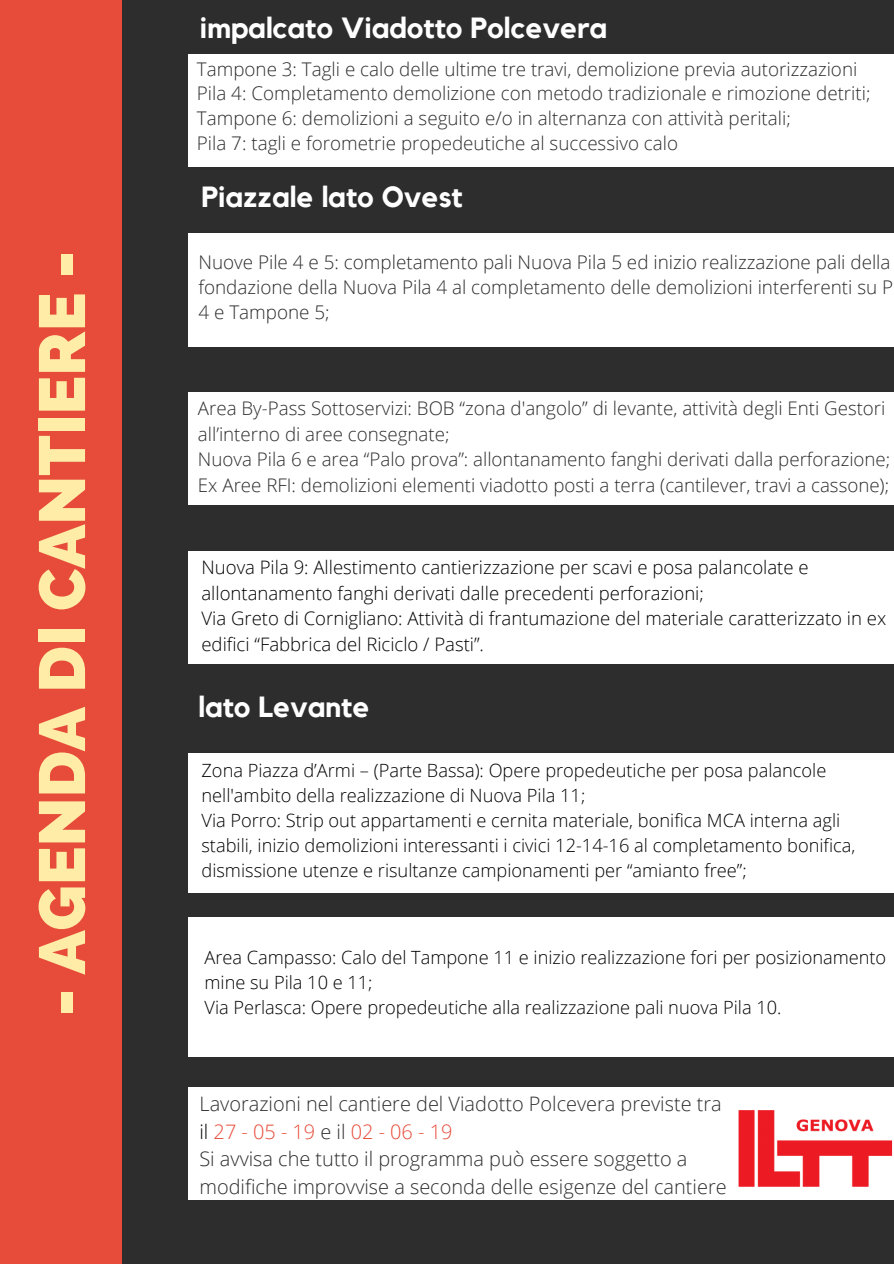
<style>
.page{position:relative;width:894px;height:1264px;background:#fff}
.page>*{position:absolute;margin:0;border:0;box-sizing:border-box;transform-origin:0 0}
.t1{font:800 64.95px "Raleway";color:#feeca7}
.t2{font:700 29.1px "Kollektif";color:#fff}
.t3{font:300 19.95px/27.9px "Open Sans";color:#2d2d2d}
.t4{font:300 18.9px/25px "Open Sans";color:#2d2d2d}
.t5{font:300 18.75px/24.6px "Open Sans";color:#2d2d2d}
.t6{font:300 18.6px/25.3px "Open Sans";color:#000}
.t7{font:300 18.3px/24.9px "Open Sans";color:#000}
.t8{font:300 18.15px/24.9px "Open Sans";color:#000}
.s1{color:#000}
.s2{color:#e74c3a}
</style>
<div class="page">
<div style="left:0;top:0;width:893px;height:1263px;background:#2d2d2d"></div>
<div style="left:189px;top:54px;width:704px;height:113px;background:#fff"></div>
<div style="left:189px;top:234px;width:704px;height:112px;background:#fff"></div>
<div style="left:189px;top:392px;width:704px;height:113px;background:#fff"></div>
<div style="left:189px;top:551px;width:704px;height:113px;background:#fff"></div>
<div style="left:188px;top:753px;width:705px;height:139px;background:#fff"></div>
<div style="left:189px;top:1087px;width:704px;height:112px;background:#fff"></div>
<div style="left:0;top:0;width:121px;height:1263px;background:#e74c3a"></div>
<img style="left:738px;top:1110px;width:155px;height:77px">
<div style="left:189px;top:917px;width:704px;height:139px;background:#fff"></div>
<h1 class="t1" style="left:24px;top:1015px;width:766px;rotate:-90deg">- AGENDA DI CANTIERE -</h1>
<h2 class="t2" style="left:200px;top:14px;width:408px">impalcato Viadotto Polcevera</h2>
<p class="t5" style="left:197px;top:56px;width:675px">Tampone 3: Tagli e calo delle ultime tre travi, demolizione previa autorizzazioni Pila 4: Completamento demolizione con metodo tradizionale e rimozione detriti; Tampone 6: demolizioni a seguito e/o in alternanza con attività peritali;<br>Pila 7: tagli e forometrie propedeutiche al successivo calo</p>
<h2 class="t2" style="left:201px;top:183px;width:263px">Piazzale lato Ovest</h2>
<p class="t4" style="left:198px;top:249px;width:696px">Nuove Pile 4 e 5: completamento pali Nuova Pila 5 ed inizio realizzazione pali della fondazione della Nuova Pila 4 al completamento delle demolizioni interferenti su P<br>4 e Tampone 5;</p>
<p class="t5" style="left:198px;top:395px;width:693px;line-height:25.5px">Area By-Pass Sottoservizi: BOB “zona d'angolo” di levante, attività degli Enti Gestori all’interno di aree consegnate;<br>Nuova Pila 6 e area “Palo prova”: allontanamento fanghi derivati dalla perforazione; Ex Aree RFI: demolizioni elementi viadotto posti a terra (cantilever, travi a cassone);</p>
<p class="t6" style="left:201px;top:554px;width:686px">Nuova Pila 9: Allestimento cantierizzazione per scavi e posa palancolate e allontanamento fanghi derivati dalle precedenti perforazioni;<br>Via Greto di Cornigliano: Attività di frantumazione del materiale caratterizzato in ex edifici “Fabbrica del Riciclo / Pasti”.</p>
<h2 class="t2" style="left:198px;top:693px;width:173px">lato Levante</h2>
<p class="t7" style="left:201px;top:757px;width:655px">Zona Piazza d’Armi – (Parte Bassa): Opere propedeutiche per posa palancole nell'ambito della realizzazione di Nuova Pila 11;<br>Via Porro: Strip out appartamenti e cernita materiale, bonifica MCA interna agli stabili, inizio demolizioni interessanti i civici 12-14-16 al completamento bonifica, dismissione utenze e risultanze campionamenti per “amianto free”;</p>
<p class="t8" style="left:204px;top:944px;width:683px">Area Campasso: Calo del Tampone 11 e inizio realizzazione fori per posizionamento mine su Pila 10 e 11;<br>Via Perlasca: Opere propedeutiche alla realizzazione pali nuova Pila 10.</p>
<p class="t3" style="left:199px;top:1088px;width:528px">Lavorazioni nel cantiere del Viadotto Polcevera previste tra <span class="s1">il</span><span class="s2">27-05-19</span>eil<span class="s2">02-06-19<br></span>Si avvisa che tutto il programma può essere soggetto a modifiche improvvise a seconda delle esigenze del cantiere</p>
</div>
